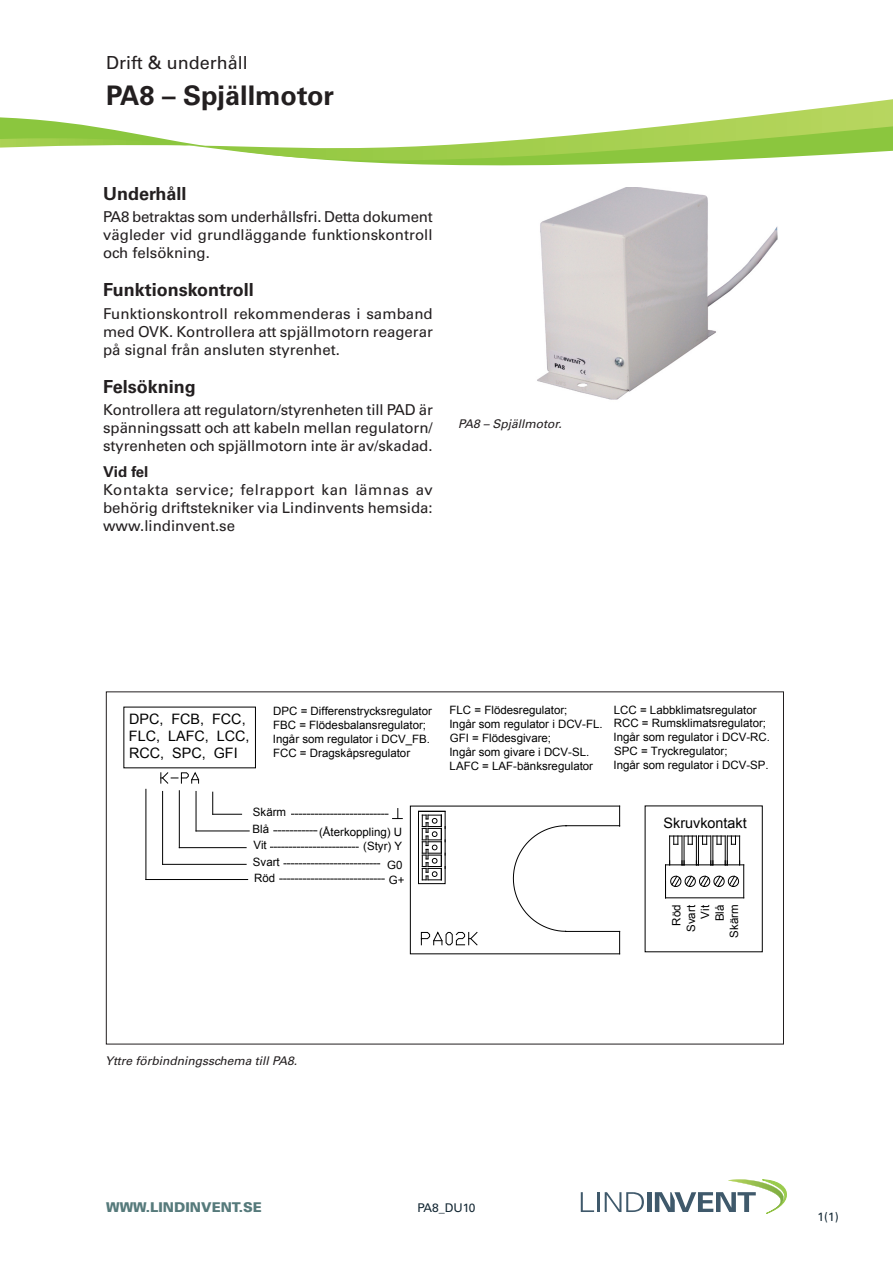
<style>
.page{position:relative;width:893px;height:1263px;background:#fff}
.page>*{position:absolute;margin:0;border:0;box-sizing:border-box;transform-origin:0 0}
.t1{font:700 27px "Univers LT Std";color:#231f20}
.rubrik_1{font:700 18px "Univers LT Std";color:#231f20}
.t2{font:18px "Univers LT Std";color:#231f20}
.brodtext_Paul_Erdman{font:15px/18px "Univers LT Std";color:#231f20;text-align:justify}
.rubrik2{font:700 15px "Univers LT Std";color:#231f20}
.t3{font:14.4px/17.4px "Arial";color:#000}
.t4{font:900 13.5px "Univers LT Std";color:#567a7b}
.bildtext{font:italic 12px "Univers LT Std";color:#231f20}
.DOKID{font:12px "Univers LT Std";color:#122632}
.t5{font:11.55px/14px "Arial";color:#000}
</style>
<div class="page">
<svg style="left:123px;top:706px;width:640px;height:249px"></svg>
<hr style="left:665px;top:865px;width:1px;height:33px;background:#000">
<hr style="left:743px;top:865px;width:1px;height:33px;background:#000">
<hr style="left:665px;top:897px;width:79px;height:1px;background:#000">
<hr style="left:665px;top:865px;width:79px;height:1px;background:#000">
<svg style="left:669px;top:836px;width:71px;height:30px"></svg>
<svg style="left:666px;top:875px;width:73px;height:23px"></svg>
<div style="left:418px;top:811px;width:27px;height:73px;border:1px solid #000"></div>
<svg style="left:418px;top:811px;width:28px;height:69px"></svg>
<svg style="left:421px;top:932px;width:57px;height:13px"></svg>
<svg style="left:274px;top:830px;width:43px;height:1px"></svg>
<svg style="left:270px;top:847px;width:88px;height:1px"></svg>
<svg style="left:284px;top:863px;width:96px;height:1px"></svg>
<svg style="left:280px;top:879px;width:104px;height:1px"></svg>
<svg style="left:292px;top:808px;width:110px;height:11px"></svg>
<div style="left:410px;top:806px;width:210px;height:148px;border:1px solid #000"></div>
<svg style="left:513px;top:806px;width:107px;height:148px"></svg>
<svg style="left:160px;top:772px;width:39px;height:12px"></svg>
<svg style="left:212px;top:792px;width:30px;height:23px"></svg>
<hr style="left:196px;top:831px;width:53px;height:1px;background:#000">
<hr style="left:196px;top:791px;width:1px;height:40px;background:#000">
<hr style="left:179px;top:847px;width:67px;height:1px;background:#000">
<hr style="left:179px;top:791px;width:1px;height:57px;background:#000">
<hr style="left:163px;top:864px;width:83px;height:1px;background:#000">
<hr style="left:162px;top:791px;width:1px;height:73px;background:#000">
<hr style="left:146px;top:879px;width:102px;height:1px;background:#000">
<hr style="left:146px;top:789px;width:1px;height:90px;background:#000">
<svg style="left:0;top:99px;width:893px;height:67px"></svg>
<hr style="left:597px;top:1192px;width:2px;height:20px;background:#3f596b">
<svg style="left:605px;top:1192px;width:39px;height:20px"></svg>
<div style="left:647px;top:1192px;width:5px;height:20px;background:#3f596b"></div>
<svg style="left:580px;top:1192px;width:14px;height:20px"></svg>
<svg style="left:655px;top:1179px;width:132px;height:35px"></svg>
<img style="left:537px;top:187px;width:241px;height:213px">
<p class="t2" style="left:106px;top:52px;width:143px">Drift &amp; underhåll</p>
<h1 class="t1" style="left:106px;top:79px;width:229px">PA8 – Spjällmotor</h1>
<p class="rubrik_1" style="left:103px;top:183px;width:85px">Underhåll</p>
<p class="brodtext_Paul_Erdman" style="left:103px;top:208px;width:331px">PA8 betraktas som underhållsfri. Detta dokument vägleder vid grundläggande funktionskontroll och felsökning.</p>
<p class="rubrik_1" style="left:103px;top:279px;width:152px">Funktionskontroll</p>
<p class="brodtext_Paul_Erdman" style="left:103px;top:304px;width:331px">Funktionskontroll rekommenderas i samband med OVK. Kontrollera att spjällmotorn reagerar på signal från ansluten styrenhet.</p>
<p class="rubrik_1" style="left:103px;top:376px;width:94px">Felsökning</p>
<p class="brodtext_Paul_Erdman" style="left:103px;top:401px;width:331px">Kontrollera att regulatorn/styrenheten till PAD är spänningssatt och att kabeln mellan regulatorn/ styrenheten och spjällmotorn inte är av/skadad.</p>
<p class="rubrik2" style="left:103px;top:463px;width:47px">Vid fel</p>
<p class="brodtext_Paul_Erdman" style="left:103px;top:481px;width:331px">Kontakta service; felrapport kan lämnas av behörig driftstekniker via Lindinvents hemsida: www.lindinvent.se</p>
<p class="bildtext" style="left:458px;top:416px;width:105px">PA8 – Spjällmotor.</p>
<p class="t3" style="left:129px;top:710px;width:122px">DPC, FCB, FCC,<br>FLC, LAFC, LCC,<br>RCC, SPC, GFI</p>
<p class="t5" style="left:273px;top:704px;width:160px">DPC = Differenstrycksregulator<br>FBC = Flödesbalansregulator;<br>Ingår som regulator i DCV_FB.<br>FCC = Dragskåpsregulator</p>
<p class="t5" style="left:449px;top:703px;width:155px">FLC = Flödesregulator;<br>Ingår som regulator i DCV-FL.<br>GFI = Flödesgivare;<br>Ingår som givare i DCV-SL.<br>LAFC = LAF-bänksregulator</p>
<p class="t5" style="left:614px;top:703px;width:158px">LCC = Labbklimatsregulator<br>RCC = Rumsklimatsregulator;<br>Ingår som regulator i DCV-RC.<br>SPC = Tryckregulator;<br>Ingår som regulator i DCV-SP.</p>
<p class="t5" style="left:253px;top:804px;width:35px;line-height:16.8px">Skärm<br>Blå</p>
<p class="t5" style="left:319px;top:825px;width:85px">(Återkoppling) U</p>
<p class="t5" style="left:253px;top:838px;width:15px">Vit</p>
<p class="t5" style="left:363px;top:839px;width:40px">(Styr) Y</p>
<p class="t5" style="left:253px;top:855px;width:28px">Svart</p>
<p class="t5" style="left:387px;top:858px;width:17px">G0</p>
<p class="t5" style="left:254px;top:871px;width:23px">Röd</p>
<p class="t5" style="left:389px;top:873px;width:17px">G+</p>
<p class="bildtext" style="left:105px;top:1054px;width:193px">Yttre förbindningsschema till PA8.</p>
<p class="t3" style="left:664px;top:814px;width:85px">Skruvkontakt</p>
<p class="t5" style="left:669px;top:938px;width:35px;line-height:14.4px;text-align:right;rotate:-90deg">Röd<br>Svart<br>Vit<br>Blå<br>Skärm</p>
<p class="t4" style="left:106px;top:1199px;width:157px">WWW.LINDINVENT.SE</p>
<p class="DOKID" style="left:417px;top:1200px;width:60px">PA8_DU10</p>
<p class="DOKID" style="left:818px;top:1209px;width:23px">1(1)</p>
</div>
